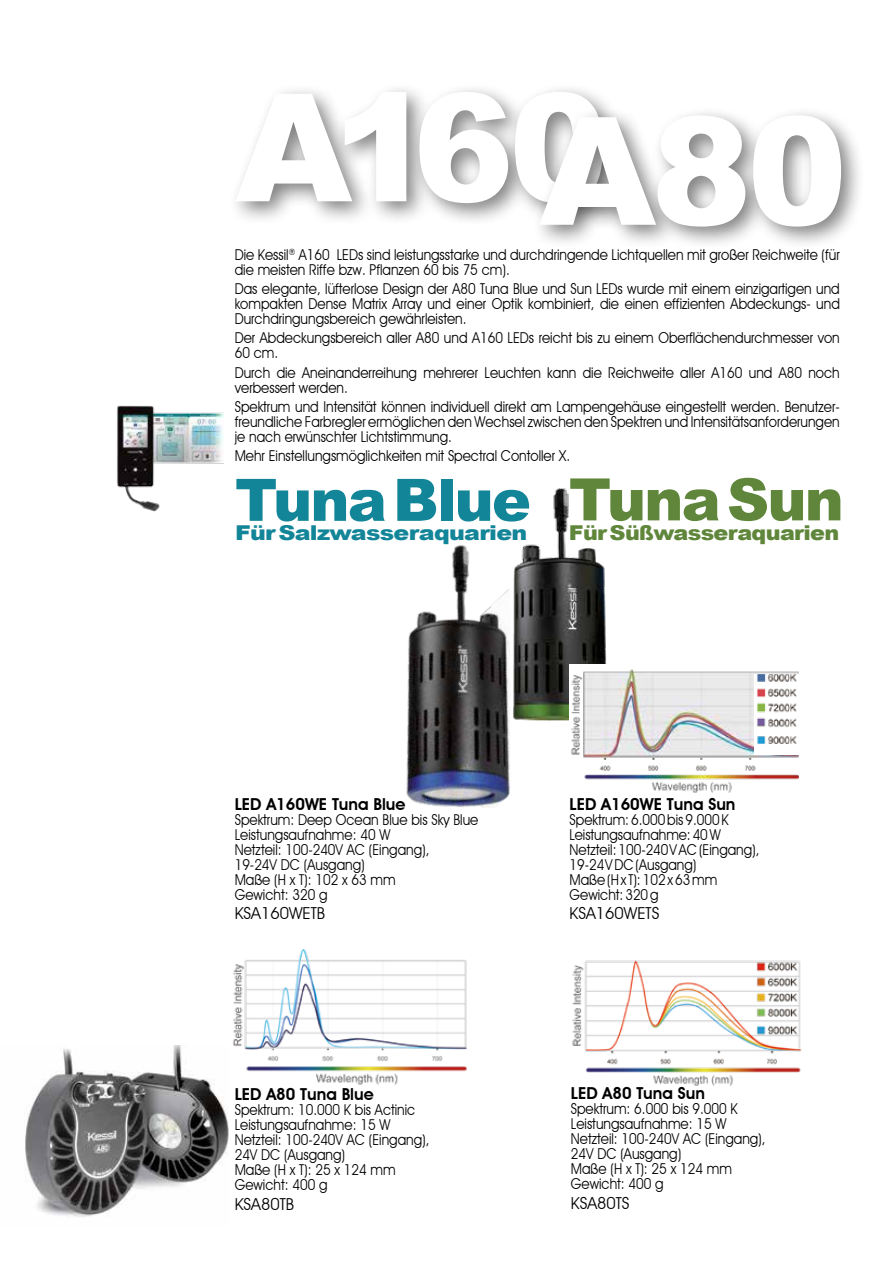
<style>
.page{position:relative;width:893px;height:1263px;background:#fff}
.page>*{position:absolute;margin:0;border:0;box-sizing:border-box;transform-origin:0 0}
.t1{font:900 150.15px "Arial";letter-spacing:-.03em;color:#fff}
.t2{font:900 58.5px "Arial";letter-spacing:-.03em;color:#138598}
.t3{font:900 58.5px "Arial";letter-spacing:-.03em;color:#5f863a}
.t4{font:900 20.4px "Arial";letter-spacing:-.03em;color:#138598;scale:1.16 1}
.t5{font:900 20.4px "Arial";letter-spacing:-.03em;color:#5f863a;scale:1.09 1}
.t6{font:600 16.5px "Avant Garde IT Cby BT";color:#000}
.t7{font:16.5px "Avant Garde IT Cby BT";color:#000}
.t8{font:15px/15px "Avant Garde IT Cby BT";color:#000;scale:.9 1}
</style>
<div class="page">
<img style="left:406px;top:545px;width:104px;height:263px">
<img style="left:513px;top:488px;width:94px;height:232px">
<div style="left:228px;top:82px;width:399px;height:145px;background:#000;opacity:.5"></div>
<img style="left:25px;top:1045px;width:204px;height:172px">
<img style="left:227px;top:949px;width:240px;height:141px">
<div style="left:531px;top:106px;width:335px;height:145px;background:#000;opacity:.5"></div>
<img style="left:570px;top:664px;width:228px;height:129px">
<img style="left:754px;top:674px;width:44px;height:81px">
<img style="left:572px;top:960px;width:230px;height:126px">
<img style="left:748px;top:960px;width:54px;height:80px">
<img style="left:117px;top:405px;width:107px;height:107px">
<h1 class="t1" style="left:235px;top:39px;width:375px">A160</h1>
<h1 class="t1" style="left:539px;top:62px;width:310px">A80</h1>
<p class="t8" style="left:235px;top:247px;width:674px">Die Kessil<sup>®</sup> A160 LEDs sind leistungsstarke und durchdringende Lichtquellen mit großer Reichweite (für die meisten Riffe bzw. Pflanzen 60 bis 75 cm).</p>
<p class="t8" style="left:235px;top:281px;width:674px;text-align:justify">Das elegante, lüfterlose Design der A80 Tuna Blue und Sun LEDs wurde mit einem einzigartigen und kompakten Dense Matrix Array und einer Optik kombiniert, die einen effizienten Abdeckungs- und Durchdringungsbereich gewährleisten.</p>
<p class="t8" style="left:235px;top:330px;width:674px">Der Abdeckungsbereich aller A80 und A160 LEDs reicht bis zu einem Oberflächendurchmesser von<br>60 cm.</p>
<p class="t8" style="left:235px;top:365px;width:674px">Durch die Aneinanderreihung mehrerer Leuchten kann die Reichweite aller A160 und A80 noch verbessert werden.</p>
<p class="t8" style="left:235px;top:399px;width:674px;text-align:justify">Spektrum und Intensität können individuell direkt am Lampengehäuse eingestellt werden. Benutzer&shy;freundliche Farbregler ermöglichen den Wechsel zwischen den Spektren und Intensitätsanforderungen je nach erwünschter Lichtstimmung.</p>
<p class="t8" style="left:235px;top:448px;width:375px">Mehr Einstellungsmöglichkeiten mit Spectral Contoller X.</p>
<h2 class="t2" style="left:235px;top:457px;width:297px">Tuna Blue</h2>
<h3 class="t4" style="left:235px;top:518px;width:253px">Für Salzwasseraquarien</h3>
<h2 class="t3" style="left:569px;top:457px;width:276px">Tuna Sun</h2>
<h3 class="t5" style="left:569px;top:517px;width:250px">Für Süßwasseraquarien</h3>
<p class="t6" style="left:235px;top:794px;width:172px">LED A160WE Tuna Blue</p>
<p class="t8" style="left:235px;top:811px;width:272px">Spektrum: Deep Ocean Blue bis Sky Blue<br>Leistungsaufnahme: 40 W<br>Netzteil: 100-240V AC (Eingang),<br>19-24V DC (Ausgang)<br>Maße (H x T): 102 x 63 mm<br>Gewicht: 320 g</p>
<p class="t7" style="left:235px;top:903px;width:92px">KSA160WETB</p>
<p class="t6" style="left:235px;top:1084px;width:141px">LED A80 Tuna Blue</p>
<p class="t8" style="left:235px;top:1102px;width:218px">Spektrum: 10.000 K bis Actinic<br>Leistungsaufnahme: 15 W<br>Netzteil: 100-240V AC (Eingang),<br>24V DC (Ausgang)<br>Maße (H x T): 25 x 124 mm<br>Gewicht: 400 g</p>
<p class="t7" style="left:235px;top:1194px;width:61px">KSA80TB</p>
<p class="t6" style="left:570px;top:794px;width:167px">LED A160WE Tuna Sun</p>
<p class="t8" style="left:570px;top:812px;width:213px">Spektrum: 6.000 bis 9.000 K<br>Leistungsaufnahme: 40 W<br>Netzteil: 100-240 V AC (Eingang),<br>19-24 V DC (Ausgang)<br>Maße (H x T): 102 x 63 mm<br>Gewicht: 320 g</p>
<p class="t7" style="left:570px;top:903px;width:91px">KSA160WETS</p>
<p class="t6" style="left:571px;top:1083px;width:136px">LED A80 Tuna Sun</p>
<p class="t8" style="left:571px;top:1101px;width:218px">Spektrum: 6.000 bis 9.000 K<br>Leistungsaufnahme: 15 W<br>Netzteil: 100-240V AC (Eingang),<br>24V DC (Ausgang)<br>Maße (H x T): 25 x 124 mm<br>Gewicht: 400 g</p>
<p class="t7" style="left:571px;top:1193px;width:60px">KSA80TS</p>
</div>
